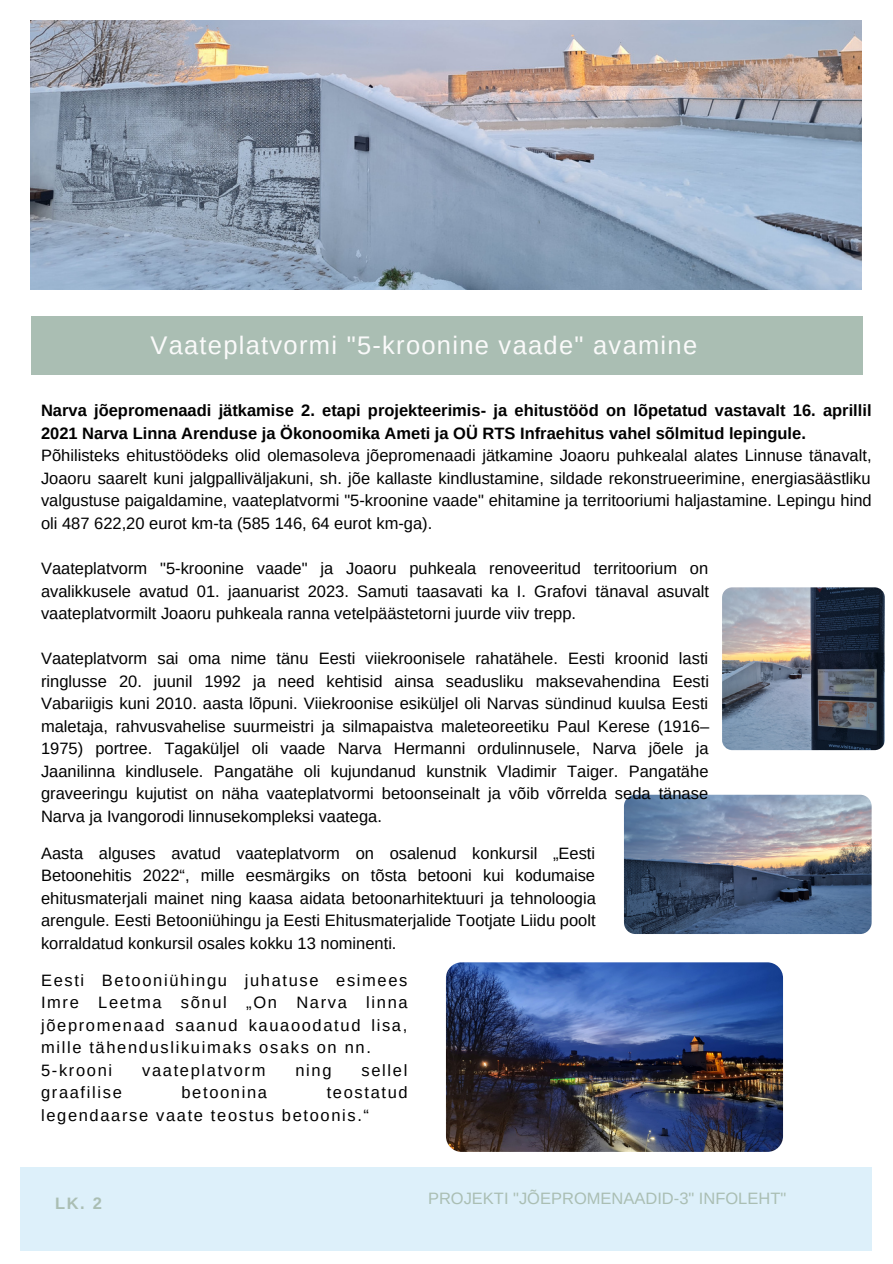
<style>
.page{position:relative;width:893px;height:1264px;background:#fff}
.page>*{position:absolute;margin:0;border:0;box-sizing:border-box;transform-origin:0 0}
.t1{font:25.5px "Arimo";letter-spacing:.05em;color:#fafafa}
.t2{font:16.5px/22.5px "Arimo";color:#000;text-align:justify}
.t3{font:700 16.5px/22.5px "Arimo";color:#000}
.t4{font:16.5px/22.5px "Arimo";letter-spacing:.1em;color:#000}
.t5{font:16.5px "Arimo";color:#aabeb3}
.t6{font:700 16.5px "Arimo";color:#aabeb3}
</style>
<div class="page">
<div style="left:20px;top:1167px;width:851px;height:83px;background:#ddf0fa"></div>
<img style="left:30px;top:21px;width:831px;height:268px">
<div style="left:31px;top:316px;width:831px;height:58px;background:#aabeb3"></div>
<img style="left:624px;top:794px;width:247px;height:140px;border-radius:12px">
<img style="left:722px;top:587px;width:162px;height:163px;border-radius:10px">
<img style="left:446px;top:962px;width:337px;height:189px;border-radius:16px">
<p class="t1" style="left:150px;top:330px;width:548px">Vaateplatvormi "5-kroonine vaade" avamine</p>
<p class="t3" style="left:41px;top:399px;width:832px">Narva jõepromenaadi jätkamise 2. etapi projekteerimis- ja ehitustööd on lõpetatud vastavalt 16. aprillil<br>2021 Narva Linna Arenduse ja Ökonoomika Ameti ja OÜ RTS Infraehitus vahel sõlmitud lepingule.</p>
<p class="t2" style="left:41px;top:444px;width:832px">Põhilisteks ehitustöödeks olid olemasoleva jõepromenaadi jätkamine Joaoru puhkealal alates Linnuse tänavalt, Joaoru saarelt kuni jalgpalliväljakuni, sh. jõe kallaste kindlustamine, sildade rekonstrueerimine, energiasäästliku valgustuse paigaldamine, vaateplatvormi "5-kroonine vaade" ehitamine ja territooriumi haljastamine. Lepingu hind oli 487 622,20 eurot km-ta (585 146, 64 eurot km-ga).</p>
<p class="t2" style="left:41px;top:557px;width:669px">Vaateplatvorm "5-kroonine vaade" ja Joaoru puhkeala renoveeritud territoorium on avalikkusele avatud 01. jaanuarist 2023. Samuti taasavati ka I. Grafovi tänaval asuvalt vaateplatvormilt Joaoru puhkeala ranna vetelpäästetorni juurde viiv trepp.</p>
<p class="t2" style="left:41px;top:647px;width:669px">Vaateplatvorm sai oma nime tänu Eesti viiekroonisele rahatähele. Eesti kroonid lasti ringlusse 20. juunil 1992 ja need kehtisid ainsa seadusliku maksevahendina Eesti Vabariigis kuni 2010. aasta lõpuni. Viiekroonise esiküljel oli Narvas sündinud kuulsa Eesti maletaja, rahvusvahelise suurmeistri ja silmapaistva maleteoreetiku Paul Kerese (1916– 1975) portree. Tagaküljel oli vaade Narva Hermanni ordulinnusele, Narva jõele ja Jaanilinna kindlusele. Pangatähe oli kujundanud kunstnik Vladimir Taiger. Pangatähe graveeringu kujutist on näha vaateplatvormi betoonseinalt ja võib võrrelda seda tänase Narva ja Ivangorodi linnusekompleksi vaatega.</p>
<p class="t2" style="left:41px;top:841px;width:556px">Aasta alguses avatud vaateplatvorm on osalenud konkursil „Eesti Betoonehitis 2022“, mille eesmärgiks on tõsta betooni kui kodumaise ehitusmaterjali mainet ning kaasa aidata betoonarhitektuuri ja tehnoloogia arengule. Eesti Betooniühingu ja Eesti Ehitusmaterjalide Tootjate Liidu poolt korraldatud konkursil osales kokku 13 nominenti.</p>
<p class="t2" style="left:41px;top:968px;width:368px">Eesti Betooniühingu juhatuse esimees Imre Leetma sõnul „On Narva linna jõepromenaad saanud kauaoodatud lisa, mille tähenduslikuimaks osaks on nn.</p>
<p class="t2" style="left:41px;top:1058px;width:73px">5-krooni</p>
<p class="t4" style="left:142px;top:1058px;width:125px">vaateplatvorm</p>
<p class="t2" style="left:295px;top:1058px;width:38px">ning</p>
<p class="t2" style="left:361px;top:1058px;width:47px">sellel</p>
<p class="t4" style="left:41px;top:1081px;width:82px">graafilise</p>
<p class="t4" style="left:181px;top:1081px;width:87px">betoonina</p>
<p class="t4" style="left:41px;top:1081px;width:368px;text-indent:285px">teostatud legendaarse vaate teostus betoonis.“</p>
<p class="t6" style="left:55px;top:1193px;width:48px">LK. 2</p>
<p class="t5" style="left:428px;top:1188px;width:360px">PROJEKTI "JÕEPROMENAADID-3" INFOLEHT"</p>
</div>
